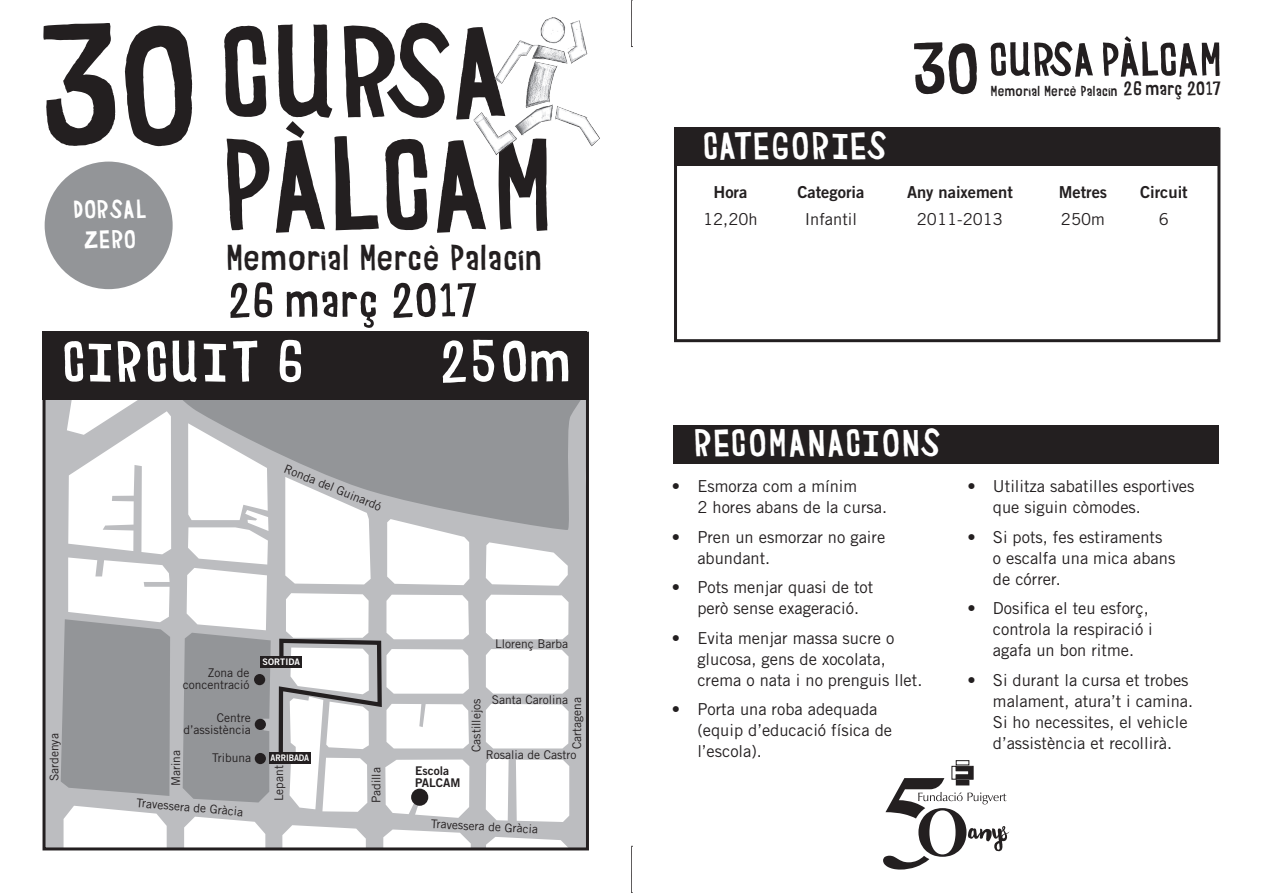
<style>
.page{position:relative;width:1263px;height:893px;background:#fff}
.page>*{position:absolute;margin:0;border:0;box-sizing:border-box;transform-origin:0 0}
.t1{font:151.5px/113.1px "YWFT Merry Filled";letter-spacing:-.04em;color:#231f20;text-align:right}
.t2{font:67.5px "YWFT Merry Filled";color:#fff}
.t3{font:55.95px "YWFT Merry Filled";letter-spacing:-.01em;color:#231f20}
.t4{font:55.05px "YWFT Merry Filled";letter-spacing:-.04em;color:#231f20}
.t5{font:45px "YWFT Merry Filled";color:#fff}
.t6{font:42.3px "YWFT Merry Filled";letter-spacing:-.01em;color:#231f20}
.t7{font:30px/30px "YWFT Merry Filled";letter-spacing:-.02em;color:#fff;text-align:center}
.t8{font:16.95px "YWFT Merry Filled";letter-spacing:-.01em;color:#231f20}
.t9{font:16.5px/21px "Trade Gothic LT Std";color:#231f20}
.t10{font:16.5px "Trade Gothic LT Std Bd 2";color:#231f20}
.t11{font:12px/12px "Trade Gothic LT Std";color:#231f20;text-align:right}
.t12{font:12px/12px "Trade Gothic LT Std Bd 2";color:#231f20}
.t13{font:9px "Trade Gothic LT Std Bd 2";letter-spacing:-.01em;color:#fff;scale:.9 1}
.t14{font:9px "Trade Gothic LT Std Bd 2";letter-spacing:.01em;color:#fff}
.s1{font-size:197.1px}
.s2{font-size:83.25px}
.s3{font-size:22.5px}
</style>
<div class="page">
<svg style="left:631px;top:0;width:1px;height:47px"></svg>
<svg style="left:631px;top:846px;width:1px;height:47px"></svg>
<img style="left:473px;top:17px;width:127px;height:138px">
<div style="left:44px;top:390px;width:543px;height:459px;background:#bcbdc0"></div>
<svg style="left:64px;top:806px;width:103px;height:40px;background:#f6f6f7"></svg>
<svg style="left:486px;top:837px;width:81px;height:9px"></svg>
<div style="left:486px;top:595px;width:82px;height:44px;background:#fff"></div>
<div style="left:516px;top:760px;width:53px;height:62px;background:#fff"></div>
<svg style="left:486px;top:759px;width:23px;height:62px"></svg>
<svg style="left:486px;top:542px;width:82px;height:44px"></svg>
<svg style="left:183px;top:400px;width:398px;height:130px;background:#97999c"></svg>
<svg style="left:61px;top:400px;width:110px;height:396px"></svg>
<div style="left:486px;top:649px;width:82px;height:45px;background:#fff"></div>
<div style="left:486px;top:704px;width:82px;height:44px;background:#fff"></div>
<svg style="left:183px;top:423px;width:288px;height:423px"></svg>
<div style="left:43px;top:332px;width:546px;height:518px;border:3px solid #231f20"></div>
<div style="left:43px;top:332px;width:544px;height:68px;background:#231f20"></div>
<div style="left:45px;top:162px;width:128px;height:127px;background:#939598;border-radius:50%"></div>
<div style="left:673px;top:425px;width:546px;height:38px;background:#231f20"></div>
<svg style="left:883px;top:760px;width:126px;height:109px"></svg>
<div style="left:674px;top:128px;width:546px;height:214px;border:3px solid #231f20"></div>
<div style="left:674px;top:128px;width:545px;height:38px;background:#231f20"></div>
<h1 class="t1" style="left:28px;top:15px;width:526px"><span class="s1">30</span>CURSA<br>PÀLCAM</h1>
<h3 class="t6" style="left:224px;top:235px;width:320px">Memorial Mercè Palacín</h3>
<h3 class="t3" style="left:224px;top:271px;width:255px">26 març 2017</h3>
<h3 class="t7" style="left:71px;top:195px;width:77px">DORSAL<br>ZERO</h3>
<h2 class="t2" style="left:60px;top:326px;width:245px">CIRCUIT 6</h2>
<h2 class="t2" style="left:435px;top:326px;width:138px">250m</h2>
<p class="t11" style="left:48px;top:781px;width:49px;rotate:-90deg">Sardenya</p>
<p class="t11" style="left:287px;top:462px;width:106px;rotate:22deg">Ronda del Guinardó</p>
<p class="t11" style="left:183px;top:666px;width:68px">Zona de concentració</p>
<p class="t11" style="left:183px;top:711px;width:69px">Centre d’assistència</p>
<p class="t11" style="left:212px;top:751px;width:40px">Tribuna</p>
<p class="t11" style="left:170px;top:786px;width:37px;rotate:-90deg">Marina</p>
<p class="t11" style="left:137px;top:796px;width:108px;rotate:5deg">Travessera de Gràcia</p>
<p class="t14" style="left:263px;top:656px;width:39px">SORTIDA</p>
<p class="t13" style="left:271px;top:752px;width:44px">ARRIBADA</p>
<p class="t11" style="left:273px;top:801px;width:38px;rotate:-90deg">Lepant</p>
<p class="t11" style="left:370px;top:803px;width:38px;rotate:-90deg">Padilla</p>
<p class="t11" style="left:495px;top:638px;width:75px">Llorenç Barba</p>
<p class="t12" style="left:415px;top:765px;width:47px">Escola<br>PALCAM</p>
<p class="t11" style="left:492px;top:693px;width:78px">Santa Carolina</p>
<p class="t11" style="left:571px;top:749px;width:53px;rotate:-90deg">Cartagena</p>
<p class="t11" style="left:470px;top:752px;width:55px;rotate:-90deg">Castillejos</p>
<p class="t11" style="left:486px;top:748px;width:92px">Rosalia de Castro</p>
<p class="t11" style="left:431px;top:817px;width:108px;rotate:3deg">Travessera de Gràcia</p>
<h3 class="t4" style="left:907px;top:31px;width:315px"><span class="s2">30</span> CURSA PÀLCAM</h3>
<p class="t8" style="left:990px;top:82px;width:233px">Memorial Mercè Palacín <span class="s3">26 març 2017</span></p>
<h3 class="t5" style="left:701px;top:122px;width:187px">CATEGORIES</h3>
<p class="t10" style="left:713px;top:182px;width:35px">Hora</p>
<p class="t10" style="left:797px;top:182px;width:68px">Categoria</p>
<p class="t10" style="left:907px;top:182px;width:107px">Any naixement</p>
<p class="t10" style="left:1059px;top:182px;width:50px">Metres</p>
<p class="t10" style="left:1140px;top:182px;width:49px">Circuit</p>
<p class="t9" style="left:703px;top:209px;width:56px">12,20h</p>
<p class="t9" style="left:805px;top:209px;width:54px">Infantil</p>
<p class="t9" style="left:917px;top:209px;width:88px">2011-2013</p>
<p class="t9" style="left:1061px;top:209px;width:45px">250m</p>
<p class="t9" style="left:1159px;top:209px;width:12px">6</p>
<h3 class="t5" style="left:691px;top:420px;width:250px">RECOMANACIONS</h3>
<p class="t9" style="left:697px;top:476px;width:191px;text-indent:-25px">• Esmorza com a mínim<br>2 hores abans de la cursa.</p>
<p class="t9" style="left:697px;top:526px;width:189px;text-indent:-25px">• Pren un esmorzar no gaire abundant.</p>
<p class="t9" style="left:697px;top:577px;width:177px;text-indent:-25px">• Pots menjar quasi de tot però sense exageració.</p>
<p class="t9" style="left:697px;top:627px;width:226px;text-indent:-25px">• Evita menjar massa sucre o glucosa, gens de xocolata, crema o nata i no prenguis llet.</p>
<p class="t9" style="left:697px;top:699px;width:196px;text-indent:-25px">• Porta una roba adequada (equip d’educació física de l’escola).</p>
<p class="t9" style="left:993px;top:476px;width:203px;text-indent:-25px">• Utilitza sabatilles esportives que siguin còmodes.</p>
<p class="t9" style="left:993px;top:526px;width:184px;text-indent:-25px">• Si pots, fes estiraments<br>o escalfa una mica abans de córrer.</p>
<p class="t9" style="left:993px;top:598px;width:161px;text-indent:-25px">• Dosifica el teu esforç, controla la respiració i agafa un bon ritme.</p>
<p class="t9" style="left:993px;top:669px;width:202px;text-indent:-25px">• Si durant la cursa et trobes malament, atura’t i camina.<br>Si ho necessites, el vehicle d’assistència et recollirà.</p>
</div>
